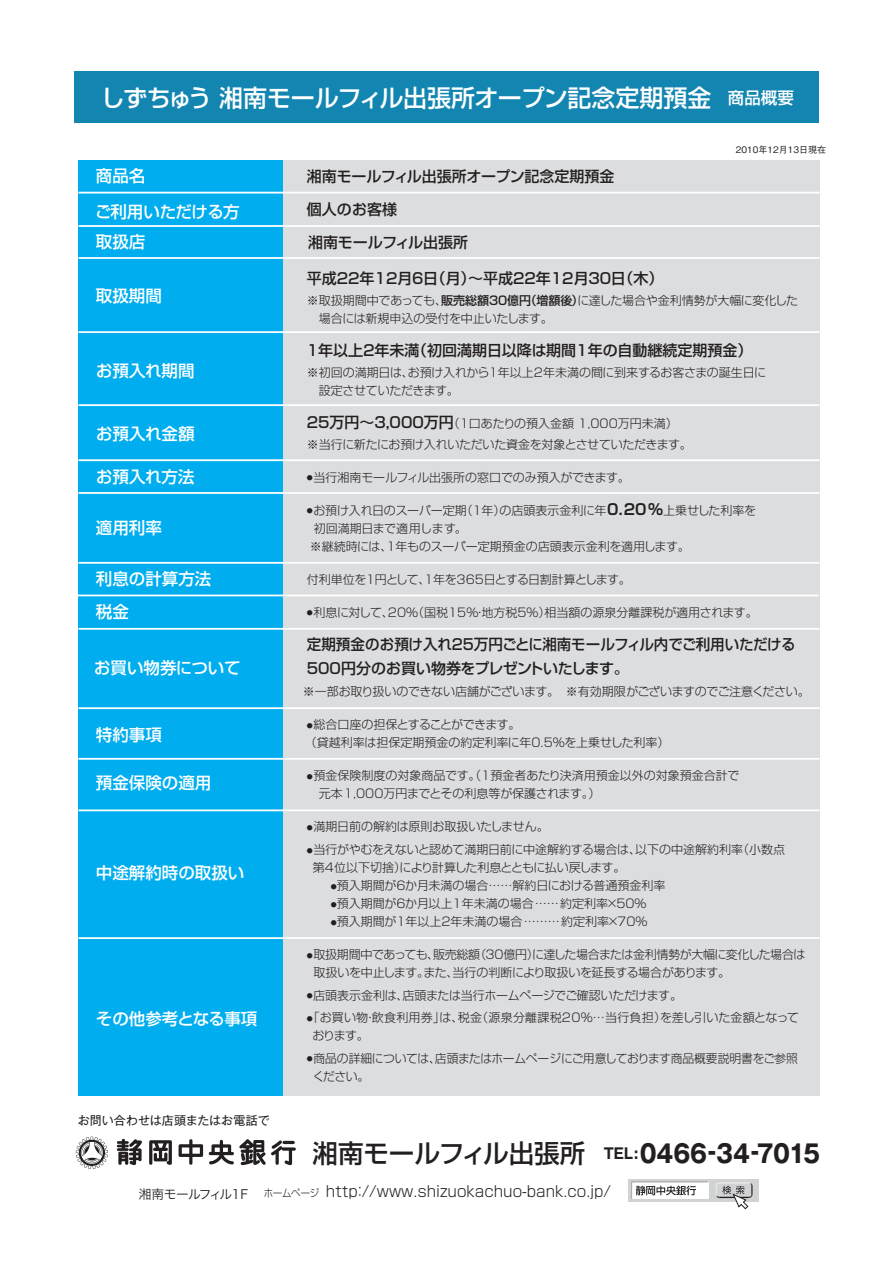
<style>
.page{position:relative;width:893px;height:1263px;background:#fff}
.page>*{position:absolute;margin:0;border:0;box-sizing:border-box;transform-origin:0 0}
.t1{font:500 25.65px "Shin Go Pro";letter-spacing:-.005em;color:#231f20}
.t2{font:700 24.9px "Gothic MB101 Pro";letter-spacing:-.01em;color:#231f20;scale:.9 1}
.t3{font:500 24px "Shin Go Pro";letter-spacing:-.01em;color:#fff}
.t4{font:500 16.5px/33px "Shin Go Pro";color:#fff}
.t5{font:500 16.5px/36px "Shin Go Pro";letter-spacing:-.025em;color:#fff}
.t6{font:500 15px/24px "Shin Go Pro";color:#231f20}
.t7{font:300 15px "Shin Go Pro";color:#231f20}
.t8{font:300 12px/18px "Shin Go Pro";letter-spacing:-.02em;color:#231f20}
.t9{font:300 12px/18px "Shin Go Pro";color:#231f20}
.t10{font:300 12px/18px "Shin Go Pro";letter-spacing:.02em;color:#231f20}
.t11{font:300 12px "Shin Go Pro";letter-spacing:-.055em;color:#231f20}
.t12{font:300 12px "Shin Go Pro";letter-spacing:-.045em;color:#231f20}
.t13{font:12px "Gothic MB101 Pro";letter-spacing:.005em;color:#231f20}
.t14{font:500 9px "Gothic BBB Pro";color:#231f20}
.s1{font-size:16.5px}
.s2{font-weight:500}
.s3{font-weight:500;font-size:15px}
.s4{font-size:6px}
.s5{font-family:"Shin Go Pro De";font-weight:700;font-size:15px}
.s6{font-family:"Hira Kaku Pro W3";font-weight:400;font-size:12.75px}
.s7{font-size:10.5px}
</style>
<div class="page">
<div style="left:75px;top:72px;width:744px;height:51px;background:#1286b1"></div>
<div style="left:283px;top:160px;width:537px;height:935px;background:#dcdddf"></div>
<div style="left:78px;top:160px;width:205px;height:935px;background:#00aeef"></div>
<svg style="left:76px;top:1137px;width:32px;height:32px"></svg>
<svg style="left:117px;top:1139px;width:179px;height:26px"></svg>
<hr style="left:78px;top:192px;width:741px;height:2px;background:#fff">
<hr style="left:78px;top:225px;width:741px;height:2px;background:#fff">
<hr style="left:78px;top:257px;width:741px;height:2px;background:#fff">
<hr style="left:78px;top:331px;width:741px;height:2px;background:#fff">
<hr style="left:78px;top:404px;width:741px;height:2px;background:#fff">
<hr style="left:78px;top:459px;width:741px;height:2px;background:#fff">
<hr style="left:78px;top:492px;width:741px;height:2px;background:#fff">
<hr style="left:78px;top:562px;width:741px;height:2px;background:#fff">
<hr style="left:78px;top:594px;width:741px;height:2px;background:#fff">
<hr style="left:78px;top:628px;width:741px;height:2px;background:#fff">
<hr style="left:78px;top:707px;width:741px;height:2px;background:#fff">
<hr style="left:78px;top:809px;width:741px;height:2px;background:#fff">
<hr style="left:78px;top:758px;width:741px;height:2px;background:#fff">
<hr style="left:78px;top:937px;width:741px;height:2px;background:#fff">
<div style="left:629px;top:1179px;width:130px;height:22px;background:#d1d2d4"></div>
<svg style="left:631px;top:1181px;width:77px;height:18px"></svg>
<svg style="left:716px;top:1182px;width:36px;height:28px"></svg>
<h3 class="t3" style="left:101px;top:78px;width:694px">しずちゅう湘南モールフィル出張所オープン記念定期預金 <span class="s1">商品概要</span></h3>
<p class="t14" style="left:736px;top:142px;width:92px">2010年12月13日現在</p>
<h3 class="t5" style="left:95px;top:155px;width:146px">商品名<br>ご利用いただける方</h3>
<h3 class="t4" style="left:96px;top:223px;width:51px">取扱店</h3>
<h3 class="t4" style="left:96px;top:277px;width:67px">取扱期間</h3>
<p class="t6" style="left:307px;top:162px;width:309px">湘南モールフィル出張所オープン記念定期預金</p>
<p class="t6" style="left:307px;top:195px;width:92px">個人のお客様</p>
<p class="t6" style="left:308px;top:228px;width:162px">湘南モールフィル出張所</p>
<p class="t6" style="left:307px;top:264px;width:358px">平成22年12月6日（月）～平成22年12月30日（木）</p>
<p class="t8" style="left:307px;top:290px;width:493px">※取扱期間中であっても、<span class="s2">販売総額30億円（増額後）</span>に達した場合や金利情勢が大幅に変化した　場合には新規申込の受付を中止いたします。</p>
<p class="t6" style="left:307px;top:336px;width:447px">1年以上２年未満（初回満期日以降は期間1年の自動継続定期預金）</p>
<p class="t8" style="left:307px;top:362px;width:461px">※初回の満期日は、お預け入れから1年以上2年未満の間に到来するお客さまの誕生日に　設定させていただきます。</p>
<p class="t8" style="left:307px;top:411px;width:387px;line-height:21px"><span class="s3">25万円～3,000万円</span>（1口あたりの預入金額 1,000万円未満）※当行に新たにお預け入れいただいた資金を対象とさせていただきます。</p>
<p class="t8" style="left:307px;top:467px;width:325px"><span class="s4">●</span>当行湘南モールフィル出張所の窓口でのみ預入ができます。</p>
<p class="t8" style="left:307px;top:500px;width:451px"><span class="s4">●</span>お預け入れ日のスーパー定期（１年）の店頭表示金利に年<span class="s5">0.20％</span>上乗せした利率を</p>
<p class="t8" style="left:314px;top:518px;width:155px">初回満期日まで適用します。</p>
<p class="t9" style="left:310px;top:536px;width:381px">※継続時には、1年ものスーパー定期預金の店頭表示金利を適用します。</p>
<p class="t11" style="left:307px;top:569px;width:325px">付利単位を１円として、１年を365日とする日割計算とします。</p>
<p class="t9" style="left:307px;top:602px;width:452px"><span class="s4">●</span>利息に対して、20％（国税15％・地方税5％）相当額の源泉分離課税が適用されます。</p>
<p class="t6" style="left:307px;top:630px;width:490px">定期預金のお預け入れ25万円ごとに湘南モールフィル内でご利用いただける<br>500円分のお買い物券をプレゼントいたします。</p>
<p class="t8" style="left:303px;top:681px;width:508px">※一部お取り扱いのできない店舗がございます。　※有効期限がございますのでご注意ください。</p>
<p class="t9" style="left:305px;top:714px;width:366px"><span class="s4">●</span>総合口座の担保とすることができます。<br>（貸越利率は担保定期預金の約定利率に年0.5％を上乗せした利率）</p>
<p class="t9" style="left:307px;top:765px;width:434px"><span class="s4">●</span>預金保険制度の対象商品です。（1預金者あたり決済用預金以外の対象預金合計で　元本1,000万円までとその利息等が保護されます。）</p>
<p class="t8" style="left:307px;top:816px;width:243px"><span class="s4">●</span>満期日前の解約は原則お取扱いたしません。</p>
<p class="t8" style="left:307px;top:839px;width:480px"><span class="s4">●</span>当行がやむをえないと認めて満期日前に中途解約する場合は、以下の中途解約利率（小数点</p>
<p class="t12" style="left:313px;top:857px;width:314px">第4位以下切捨）により計算した利息とともに払い戻します。</p>
<p class="t9" style="left:307px;top:875px;width:360px">　　<span class="s4">●</span>預入期間が6か月未満の場合……解約日における普通預金利率</p>
<p class="t9" style="left:307px;top:893px;width:341px">　　<span class="s4">●</span>預入期間が6か月以上1年未満の場合……約定利率×50％</p>
<p class="t9" style="left:307px;top:911px;width:342px">　　<span class="s4">●</span>預入期間が1年以上2年未満の場合………約定利率×70％</p>
<p class="t8" style="left:313px;top:944px;width:494px;text-indent:-6px"><span class="s4">●</span>取扱期間中であっても、販売総額（30億円）に達した場合または金利情勢が大幅に変化した場合は取扱いを中止します。また、当行の判断により取扱いを延長する場合があります。</p>
<p class="t8" style="left:307px;top:984px;width:377px"><span class="s4">●</span>店頭表示金利は、店頭または当行ホームページでご確認いただけます。</p>
<p class="t10" style="left:313px;top:1007px;width:488px;text-indent:-6px"><span class="s4">●</span>「お買い物・飲食利用券」は、税金（源泉分離課税20％…当行負担）を差し引いた金額となっております。</p>
<p class="t8" style="left:313px;top:1047px;width:487px;text-indent:-6px"><span class="s4">●</span>商品の詳細については、店頭またはホームページにご用意しております商品概要説明書をご参照ください。</p>
<h3 class="t4" style="left:96px;top:352px;width:100px">お預入れ期間</h3>
<h3 class="t4" style="left:96px;top:415px;width:100px">お預入れ金額</h3>
<h3 class="t4" style="left:96px;top:458px;width:100px">お預入れ方法</h3>
<h3 class="t4" style="left:96px;top:509px;width:67px">適用利率</h3>
<h3 class="t4" style="left:96px;top:560px;width:117px">利息の計算方法税金</h3>
<h3 class="t4" style="left:94px;top:649px;width:148px">お買い物券について</h3>
<h3 class="t4" style="left:96px;top:716px;width:67px">特約事項</h3>
<h3 class="t4" style="left:96px;top:764px;width:117px">預金保険の適用</h3>
<h3 class="t4" style="left:96px;top:854px;width:150px">中途解約時の取扱い</h3>
<h3 class="t4" style="left:96px;top:1000px;width:163px">その他参考となる事項</h3>
<p class="t13" style="left:78px;top:1111px;width:193px">お問い合わせは店頭またはお電話で</p>
<h1 class="t1" style="left:312px;top:1132px;width:274px">湘南モールフィル出張所</h1>
<p class="t7" style="left:139px;top:1179px;width:474px"><span class="s6">湘南モールフィル1F</span> <span class="s7">ホームページ</span> http：//www.shizuokachuo-bank.co.jp/</p>
<h2 class="t2" style="left:604px;top:1133px;width:242px"><sup>TEL:</sup>0466-34-7015</h2>
</div>
